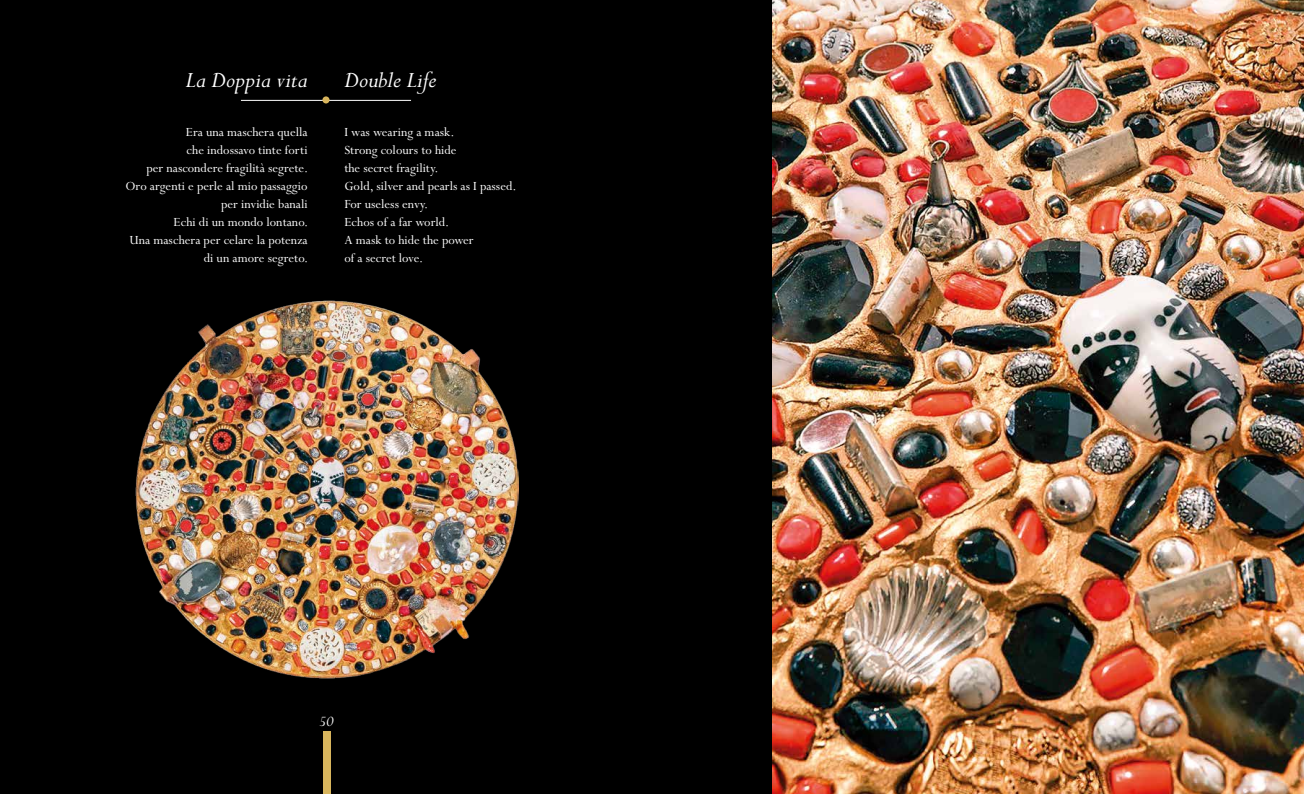
<style>
.page{position:relative;width:1304px;height:794px;background:#fff}
.page>*{position:absolute;margin:0;border:0;box-sizing:border-box;transform-origin:0 0}
.t1{font:italic 25px "Perpetua Std";color:#fff}
.t2{font:italic 16px "Perpetua Std";color:#fff}
.t3{font:14px/18px "Perpetua Std";color:#fff;text-align:right}
</style>
<div class="page">
<div style="left:652px;top:0;width:652px;height:794px;background:#000"></div>
<div style="left:0;top:0;width:652px;height:794px;background:#000"></div>
<div style="left:324px;top:731px;width:7px;height:63px;background:#d8b55d"></div>
<img style="left:135px;top:300px;width:383px;height:378px">
<img style="left:772px;top:0;width:532px;height:794px">
<hr style="left:241px;top:100px;width:170px;height:1px;background:#fff">
<div style="left:322px;top:96px;width:8px;height:7px;background:#d8b55d;border-radius:50%"></div>
<h1 class="t1" style="left:186px;top:67px;width:123px">La Doppia vita</h1>
<p class="t3" style="left:125px;top:124px;width:184px">Era una maschera quella<br>che indossavo tinte forti<br>per nascondere fragilità segrete.<br>Oro argenti e perle al mio passaggio per invidie banali<br>Echi di un mondo lontano.<br>Una maschera per celare la potenza di un amore segreto.</p>
<h1 class="t1" style="left:344px;top:67px;width:93px">Double Life</h1>
<p class="t3" style="left:344px;top:124px;width:174px;text-align:left">I was wearing a mask.<br>Strong colours to hide<br>the secret fragility.<br>Gold, silver and pearls as I passed.<br>For useless envy.<br>Echos of a far world.<br>A mask to hide the power<br>of a secret love.</p>
<p class="t2" style="left:319px;top:714px;width:16px">50</p>
</div>
